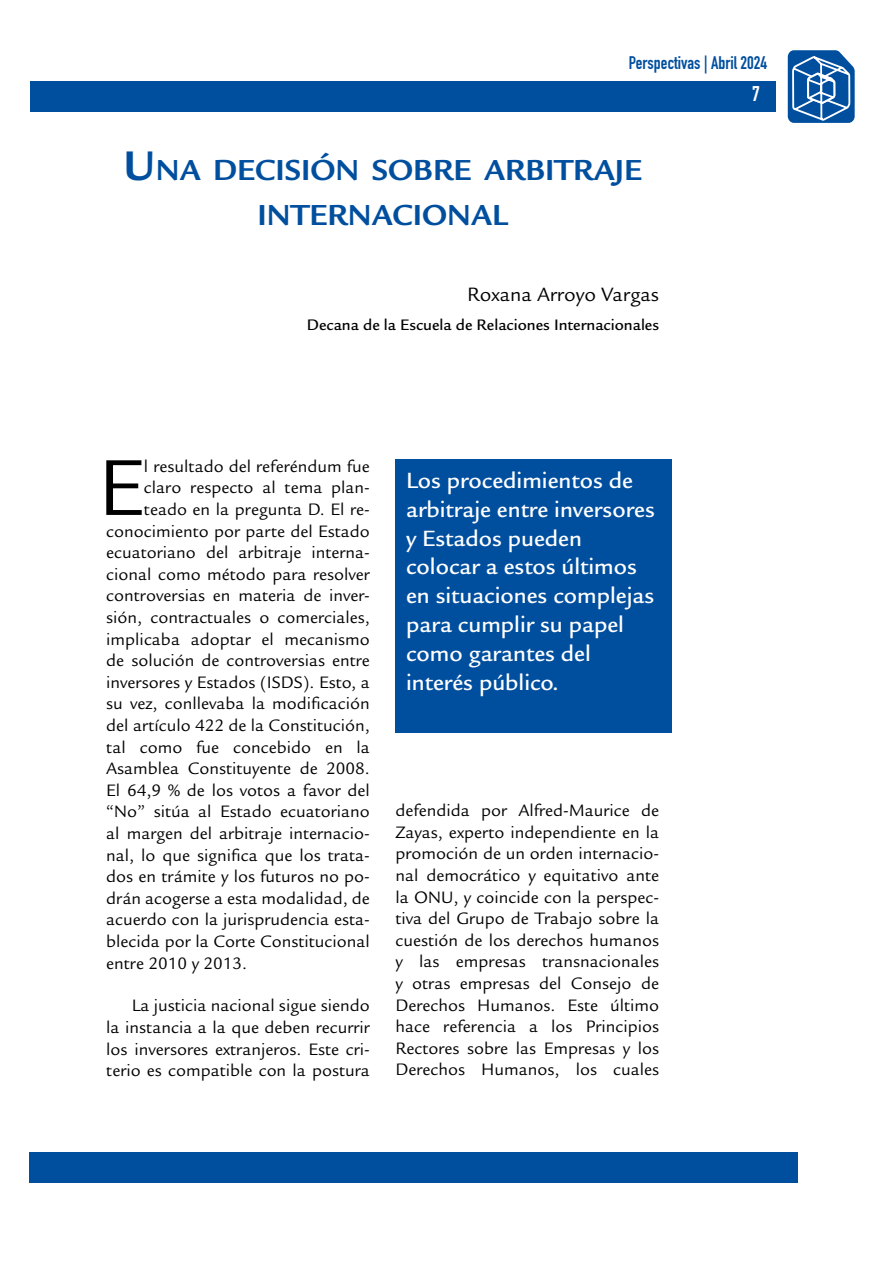
<style>
.page{position:relative;width:893px;height:1263px;background:#fff}
.page>*{position:absolute;margin:0;border:0;box-sizing:border-box;transform-origin:0 0}
.t1{font:86.1px "Legacy Sans Std";color:#000}
.t2{font:700 31.5px/45px "Legacy Sans Std";color:#004f9f;text-align:center}
.t3{font:500 24px/28.8px "Legacy Sans Std";color:#fff}
.t4{font:21px "Legacy Sans Std";color:#000}
.t5{font:21px "DIN Engschrift Std";color:#fff}
.t6{font:18px/21.6px "Legacy Sans Std";color:#000;text-align:justify}
.t7{font:18px "DIN Engschrift Std";color:#004f9f}
.t8{font:500 16.5px "Legacy Sans Std";color:#000}
.s1{font-size:45px}
</style>
<div class="page">
<div style="left:30px;top:81px;width:745px;height:30px;background:#004f9f"></div>
<div style="left:30px;top:1152px;width:768px;height:30px;background:#004f9f"></div>
<svg style="left:788px;top:50px;width:67px;height:73px"></svg>
<div style="left:395px;top:459px;width:277px;height:273px;background:#004f9f"></div>
<p class="t7" style="left:629px;top:52px;width:140px">Perspectivas | Abril 2024</p>
<p class="t5" style="left:752px;top:81px;width:9px">7</p>
<h2 class="t2" style="left:123px;top:148px;width:517px"><span class="s1">U</span> NA DECISIÓN SOBRE ARBITRAJE<br>I NTERNACIONAL</h2>
<p class="t4" style="left:467px;top:283px;width:194px">Roxana Arroyo Vargas</p>
<p class="t8" style="left:307px;top:315px;width:354px">Decana de la Escuela de Relaciones Internacionales</p>
<h1 class="t1" style="left:98px;top:439px;width:48px">E</h1>
<p class="t6" style="left:144px;top:455px;width:228px">l resultado del referéndum fue</p>
<p class="t6" style="left:144px;top:477px;width:227px">claro respecto al tema plan-</p>
<p class="t6" style="left:144px;top:499px;width:228px">teado en la pregunta D. El re-</p>
<p class="t6" style="left:106px;top:520px;width:265px">conocimiento por parte del Estado</p>
<p class="t6" style="left:106px;top:542px;width:265px">ecuatoriano del arbitraje interna-</p>
<p class="t6" style="left:106px;top:563px;width:265px">cional como método para resolver</p>
<p class="t6" style="left:106px;top:585px;width:265px">controversias en materia de inver-</p>
<p class="t6" style="left:106px;top:607px;width:265px">sión, contractuales o comerciales,</p>
<p class="t6" style="left:106px;top:628px;width:265px">implicaba adoptar el mecanismo</p>
<p class="t6" style="left:106px;top:650px;width:265px">de solución de controversias entre</p>
<p class="t6" style="left:106px;top:671px;width:265px">inversores y Estados (ISDS). Esto, a</p>
<p class="t6" style="left:106px;top:693px;width:265px">su vez, conllevaba la modificación</p>
<p class="t6" style="left:106px;top:715px;width:265px">del artículo 422 de la Constitución,</p>
<p class="t6" style="left:106px;top:736px;width:265px">tal como fue concebido en la</p>
<p class="t6" style="left:106px;top:758px;width:265px">Asamblea Constituyente de 2008.</p>
<p class="t6" style="left:106px;top:779px;width:265px">El 64,9 % de los votos a favor del</p>
<p class="t6" style="left:106px;top:801px;width:265px">“No” sitúa al Estado ecuatoriano</p>
<p class="t6" style="left:106px;top:823px;width:265px">al margen del arbitraje internacio-</p>
<p class="t6" style="left:106px;top:844px;width:265px">nal, lo que significa que los trata-</p>
<p class="t6" style="left:106px;top:866px;width:265px">dos en trámite y los futuros no po-</p>
<p class="t6" style="left:106px;top:887px;width:265px">drán acogerse a esta modalidad, de</p>
<p class="t6" style="left:106px;top:909px;width:265px">acuerdo con la jurisprudencia esta-</p>
<p class="t6" style="left:106px;top:931px;width:265px">blecida por la Corte Constitucional</p>
<p class="t6" style="left:106px;top:952px;width:142px">entre 2010 y 2013.</p>
<p class="t6" style="left:106px;top:995px;width:265px;text-indent:26px">La justicia nacional sigue siendo la instancia a la que deben recurrir los inversores extranjeros. Este cri&shy;terio es compatible con la postura</p>
<h3 class="t3" style="left:406px;top:466px;width:250px">Los procedimientos de arbitraje entre inversores y Estados pueden colocar a estos últimos en situaciones complejas para cumplir su papel como garantes del interés público.</h3>
<p class="t6" style="left:395px;top:800px;width:265px">defendida por Alfred-Maurice de Zayas, experto independiente en la promoción de un orden internacio&shy;nal democrático y equitativo ante la ONU, y coincide con la perspec&shy;tiva del Grupo de Trabajo sobre la cuestión de los derechos humanos y las empresas transnacionales y otras empresas del Consejo de Derechos Humanos. Este último hace referencia a los Principios Rectores sobre las Empresas y los Derechos Humanos, los cuales</p>
</div>
